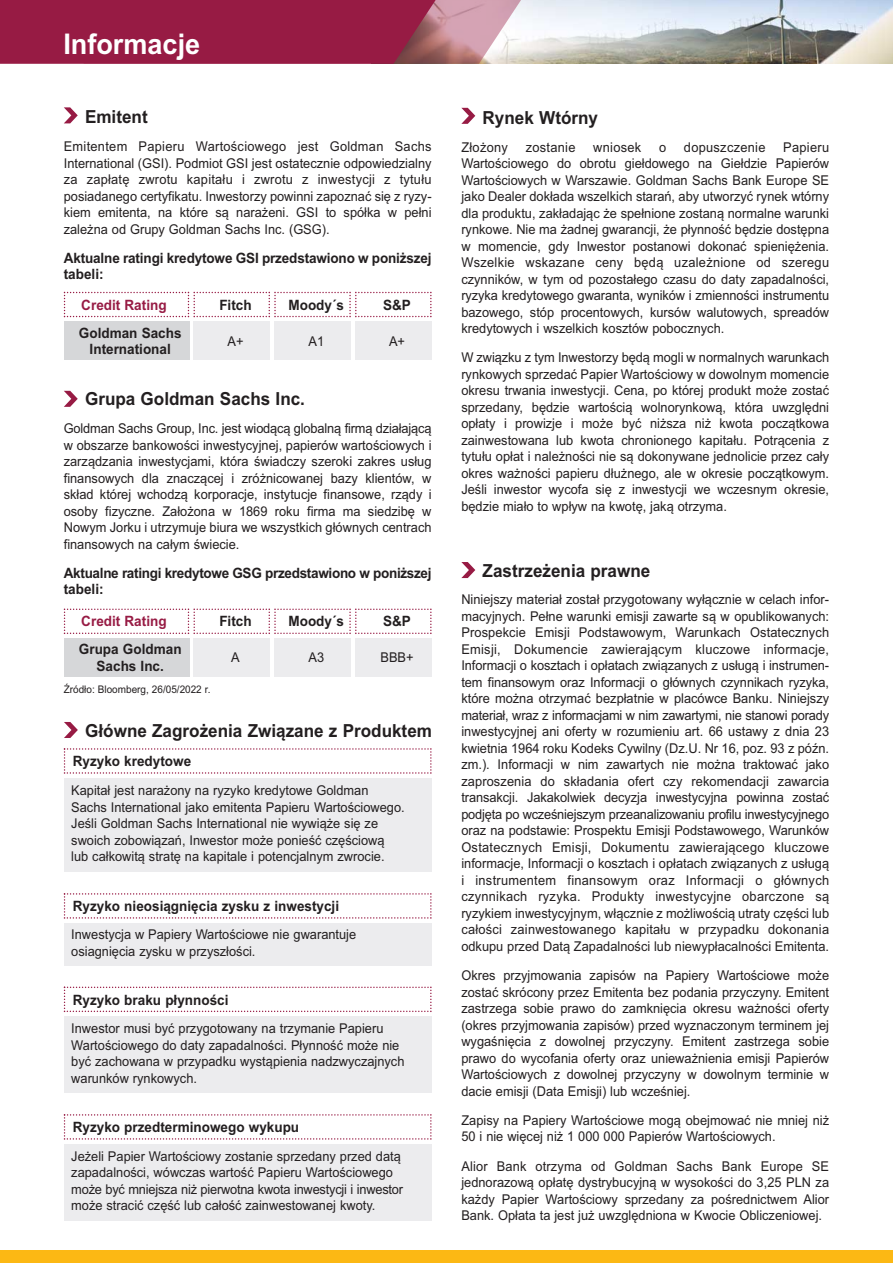
<style>
.page{position:relative;width:893px;height:1263px;background:#fff}
.page>*{position:absolute;margin:0;border:0;box-sizing:border-box;transform-origin:0 0}
.t1{font:700 28.5px "Arial";color:#fff;scale:.95 1}
.t2{font:700 18px "Arial";color:#231f20;scale:.95 1}
.t3{font:700 14.25px/16.5px "Arial";color:#231f20;text-align:center;scale:.95 1}
.t4{font:700 14.25px/16.5px "Arial";letter-spacing:-.02em;color:#231f20;scale:.95 1}
.t5{font:700 14.25px "Arial";color:#971b44;scale:.95 1}
.t6{font:13.5px/16.5px "Arial";color:#231f20;text-align:justify;scale:.95 1}
.t7{font:13.5px "Arial";letter-spacing:.02em;color:#231f20;scale:.95 1}
.t8{font:10.5px "Arial";color:#231f20;scale:.95 1}
</style>
<div class="page">
<svg style="left:461px;top:108px;width:14px;height:16px"></svg>
<svg style="left:461px;top:562px;width:14px;height:16px"></svg>
<svg style="left:64px;top:107px;width:14px;height:16px"></svg>
<svg style="left:64px;top:722px;width:14px;height:16px"></svg>
<img style="left:521px;top:0;width:372px;height:64px">
<svg style="left:0;top:0;width:521px;height:64px;background:#a03557"></svg>
<div style="left:64px;top:638px;width:125px;height:38px;background:#d6d7d9"></div>
<div style="left:193px;top:638px;width:77px;height:38px;background:#ececee"></div>
<div style="left:274px;top:638px;width:77px;height:38px;background:#ececee"></div>
<svg style="left:64px;top:608px;width:368px;height:26px"></svg>
<div style="left:355px;top:638px;width:77px;height:38px;background:#ececee"></div>
<div style="left:64px;top:321px;width:125px;height:39px;background:#d6d7d9"></div>
<div style="left:193px;top:321px;width:77px;height:39px;background:#ececee"></div>
<div style="left:274px;top:321px;width:77px;height:39px;background:#ececee"></div>
<svg style="left:64px;top:292px;width:368px;height:25px"></svg>
<div style="left:355px;top:321px;width:77px;height:39px;background:#ececee"></div>
<svg style="left:64px;top:391px;width:14px;height:16px"></svg>
<div style="left:0;top:1250px;width:893px;height:13px;background:#fcb814"></div>
<div style="left:64px;top:1144px;width:368px;height:76px;background:#ececee"></div>
<div style="left:64px;top:1016px;width:368px;height:77px;background:#ececee"></div>
<div style="left:64px;top:923px;width:368px;height:42px;background:#ececee"></div>
<div style="left:64px;top:778px;width:368px;height:94px;background:#ececee"></div>
<svg style="left:64px;top:748px;width:368px;height:26px"></svg>
<svg style="left:64px;top:893px;width:368px;height:26px"></svg>
<svg style="left:64px;top:986px;width:368px;height:26px"></svg>
<svg style="left:64px;top:1114px;width:368px;height:26px"></svg>
<p class="t1" style="left:63px;top:33px;width:146px">Informacje</p>
<p class="t2" style="left:85px;top:111px;width:68px">Emitent</p>
<p class="t6" style="left:64px;top:139px;width:389px">Emitentem Papieru Wartościowego jest Goldman Sachs International (GSI). Podmiot GSI jest ostatecznie odpowiedzialny za zapłatę zwrotu kapitału i zwrotu z inwestycji z tytułu posiadanego certyfikatu. Inwestorzy powinni zapoznać się z ryzy&shy;kiem emitenta, na które są narażeni. GSI to spółka w pełni zależna od Grupy Goldman Sachs Inc. (GSG).</p>
<p class="t3" style="left:64px;top:251px;width:389px;text-align:left">Aktualne ratingi kredytowe GSI przedstawiono w poniższej tabeli:</p>
<p class="t5" style="left:81px;top:299px;width:91px">Credit Rating</p>
<p class="t3" style="left:79px;top:326px;width:110px">Goldman Sachs<br>International</p>
<p class="t3" style="left:219px;top:298px;width:36px">Fitch</p>
<p class="t6" style="left:227px;top:334px;width:18px">A+</p>
<p class="t3" style="left:288px;top:298px;width:60px">Moody´s</p>
<p class="t6" style="left:308px;top:334px;width:18px">A1</p>
<p class="t3" style="left:383px;top:298px;width:31px">S&amp;P</p>
<p class="t6" style="left:389px;top:334px;width:18px">A+</p>
<p class="t2" style="left:85px;top:392px;width:233px">Grupa Goldman Sachs Inc.</p>
<p class="t6" style="left:64px;top:421px;width:389px">Goldman Sachs Group, Inc. jest wiodącą globalną firmą działającą w obszarze bankowości inwestycyjnej, papierów wartościowych i zarządzania inwestycjami, która świadczy szeroki zakres usług finansowych dla znaczącej i zróżnicowanej bazy klientów, w skład której wchodzą korporacje, instytucje finansowe, rządy i osoby fizyczne. Założona w 1869 roku firma ma siedzibę w Nowym Jorku i utrzymuje biura we wszystkich głównych centrach finansowych na całym świecie.</p>
<p class="t4" style="left:64px;top:566px;width:389px">Aktualne ratingi kredytowe GSG przedstawiono w poniższej tabeli:</p>
<p class="t5" style="left:81px;top:616px;width:91px">Credit Rating</p>
<p class="t3" style="left:79px;top:642px;width:110px">Grupa Goldman<br>Sachs Inc.</p>
<p class="t8" style="left:64px;top:685px;width:156px">Źródło: Bloomberg, 26/05/2022 r.</p>
<p class="t3" style="left:219px;top:615px;width:36px">Fitch</p>
<p class="t6" style="left:231px;top:651px;width:11px">A</p>
<p class="t3" style="left:288px;top:615px;width:60px">Moody´s</p>
<p class="t6" style="left:308px;top:651px;width:18px">A3</p>
<p class="t3" style="left:383px;top:615px;width:31px">S&amp;P</p>
<p class="t6" style="left:380px;top:651px;width:36px">BBB+</p>
<p class="t2" style="left:85px;top:724px;width:367px">Główne Zagrożenia Związane z Produktem</p>
<p class="t3" style="left:73px;top:754px;width:126px">Ryzyko kredytowe</p>
<p class="t6" style="left:71px;top:784px;width:353px;text-align:left">Kapitał jest narażony na ryzyko kredytowe Goldman Sachs International jako emitenta Papieru Wartościowego.<br>Jeśli Goldman Sachs International nie wywiąże się ze swoich zobowiązań, Inwestor może ponieść częściową lub całkowitą stratę na kapitale i potencjalnym zwrocie.</p>
<p class="t3" style="left:73px;top:899px;width:282px">Ryzyko nieosiągnięcia zysku z inwestycji</p>
<p class="t6" style="left:71px;top:928px;width:301px">Inwestycja w Papiery Wartościowe nie gwarantuje osiagnięcia zysku w przyszłości.</p>
<p class="t3" style="left:73px;top:993px;width:165px">Ryzyko braku płynności</p>
<p class="t6" style="left:71px;top:1022px;width:352px;text-align:left">Inwestor musi być przygotowany na trzymanie Papieru Wartościowego do daty zapadalności. Płynność może nie być zachowana w przypadku wystąpienia nadzwyczajnych warunków rynkowych.</p>
<p class="t3" style="left:73px;top:1120px;width:240px">Ryzyko przedterminowego wykupu</p>
<p class="t6" style="left:71px;top:1149px;width:351px;text-align:left">Jeżeli Papier Wartościowy zostanie sprzedany przed datą zapadalności, wówczas wartość Papieru Wartościowego może być mniejsza niż pierwotna kwota inwestycji i inwestor może stracić część lub całość zainwestowanej kwoty.</p>
<p class="t2" style="left:483px;top:111px;width:123px">Rynek Wtórny</p>
<p class="t7" style="left:461px;top:142px;width:51px">Złożony</p>
<p class="t7" style="left:526px;top:142px;width:54px">zostanie</p>
<p class="t7" style="left:593px;top:142px;width:52px">wniosek</p>
<p class="t6" style="left:659px;top:140px;width:9px">o</p>
<p class="t7" style="left:684px;top:142px;width:87px">dopuszczenie</p>
<p class="t6" style="left:461px;top:140px;width:389px;text-indent:322px">Papieru Wartościowego do obrotu giełdowego na Giełdzie Papierów Wartościowych w Warszawie. Goldman Sachs Bank Europe SE jako Dealer dokłada wszelkich starań, aby utworzyć rynek wtórny dla produktu, zakładając że spełnione zostaną normalne warunki rynkowe. Nie ma żadnej gwarancji, że płynność będzie dostępna w momencie, gdy Inwestor postanowi dokonać spieniężenia.<br>Wszelkie wskazane ceny będą uzależnione od szeregu czynników, w tym od pozostałego czasu do daty zapadalności, ryzyka kredytowego gwaranta, wyników i zmienności instrumentu bazowego, stóp procentowych, kursów walutowych, spreadów kredytowych i wszelkich kosztów pobocznych.</p>
<p class="t6" style="left:461px;top:351px;width:389px">W związku z tym Inwestorzy będą mogli w normalnych warunkach rynkowych sprzedać Papier Wartościowy w dowolnym momencie okresu trwania inwestycji. Cena, po której produkt może zostać sprzedany, będzie wartością wolnorynkową, która uwzględni opłaty i prowizje i może być niższa niż kwota początkowa zainwestowana lub kwota chronionego kapitału. Potrącenia z tytułu opłat i należności nie są dokonywane jednolicie przez cały okres ważności papieru dłużnego, ale w okresie początkowym.<br>Jeśli inwestor wycofa się z inwestycji we wczesnym okresie, będzie miało to wpływ na kwotę, jaką otrzyma.</p>
<p class="t2" style="left:483px;top:564px;width:178px">Zastrzeżenia prawne</p>
<p class="t6" style="left:461px;top:593px;width:389px">Niniejszy materiał został przygotowany wyłącznie w celach infor&shy;macyjnych. Pełne warunki emisji zawarte są w opublikowanych:<br>Prospekcie Emisji Podstawowym, Warunkach Ostatecznych Emisji, Dokumencie zawierającym kluczowe informacje, Informacji o kosztach i opłatach związanych z usługą i instrumen&shy;tem finansowym oraz Informacji o głównych czynnikach ryzyka, które można otrzymać bezpłatnie w placówce Banku. Niniejszy materiał, wraz z informacjami w nim zawartymi, nie stanowi porady inwestycyjnej ani oferty w rozumieniu art. 66 ustawy z dnia 23 kwietnia 1964 roku Kodeks Cywilny (Dz.U. Nr 16, poz. 93 z późn. zm.). Informacji w nim zawartych nie można traktować jako zaproszenia do składania ofert czy rekomendacji zawarcia transakcji. Jakakolwiek decyzja inwestycyjna powinna zostać podjęta po wcześniejszym przeanalizowaniu profilu inwestycyjnego oraz na podstawie: Prospektu Emisji Podstawowego, Warunków Ostatecznych Emisji, Dokumentu zawierającego kluczowe informacje, Informacji o kosztach i opłatach związanych z usługą i instrumentem finansowym oraz Informacji o głównych czynnikach ryzyka. Produkty inwestycyjne obarczone są ryzykiem inwestycyjnym, włącznie z możliwością utraty części lub całości zainwestowanego kapitału w przypadku dokonania odkupu przed Datą Zapadalności lub niewypłacalności Emitenta.</p>
<p class="t6" style="left:461px;top:968px;width:389px">Okres przyjmowania zapisów na Papiery Wartościowe może zostać skrócony przez Emitenta bez podania przyczyny. Emitent zastrzega sobie prawo do zamknięcia okresu ważności oferty (okres przyjmowania zapisów) przed wyznaczonym terminem jej wygaśnięcia z dowolnej przyczyny. Emitent zastrzega sobie prawo do wycofania oferty oraz unieważnienia emisji Papierów Wartościowych z dowolnej przyczyny w dowolnym terminie w dacie emisji (Data Emisji) lub wcześniej.</p>
<p class="t6" style="left:461px;top:1113px;width:389px">Zapisy na Papiery Wartościowe mogą obejmować nie mniej niż<br>50 i nie więcej niż 1 000 000 Papierów Wartościowych.</p>
<p class="t6" style="left:461px;top:1159px;width:389px">Alior Bank otrzyma od Goldman Sachs Bank Europe SE jednorazową opłatę dystrybucyjną w wysokości do 3,25 PLN za każdy Papier Wartościowy sprzedany za pośrednictwem Alior Bank. Opłata ta jest już uwzględniona w Kwocie Obliczeniowej.</p>
</div>
